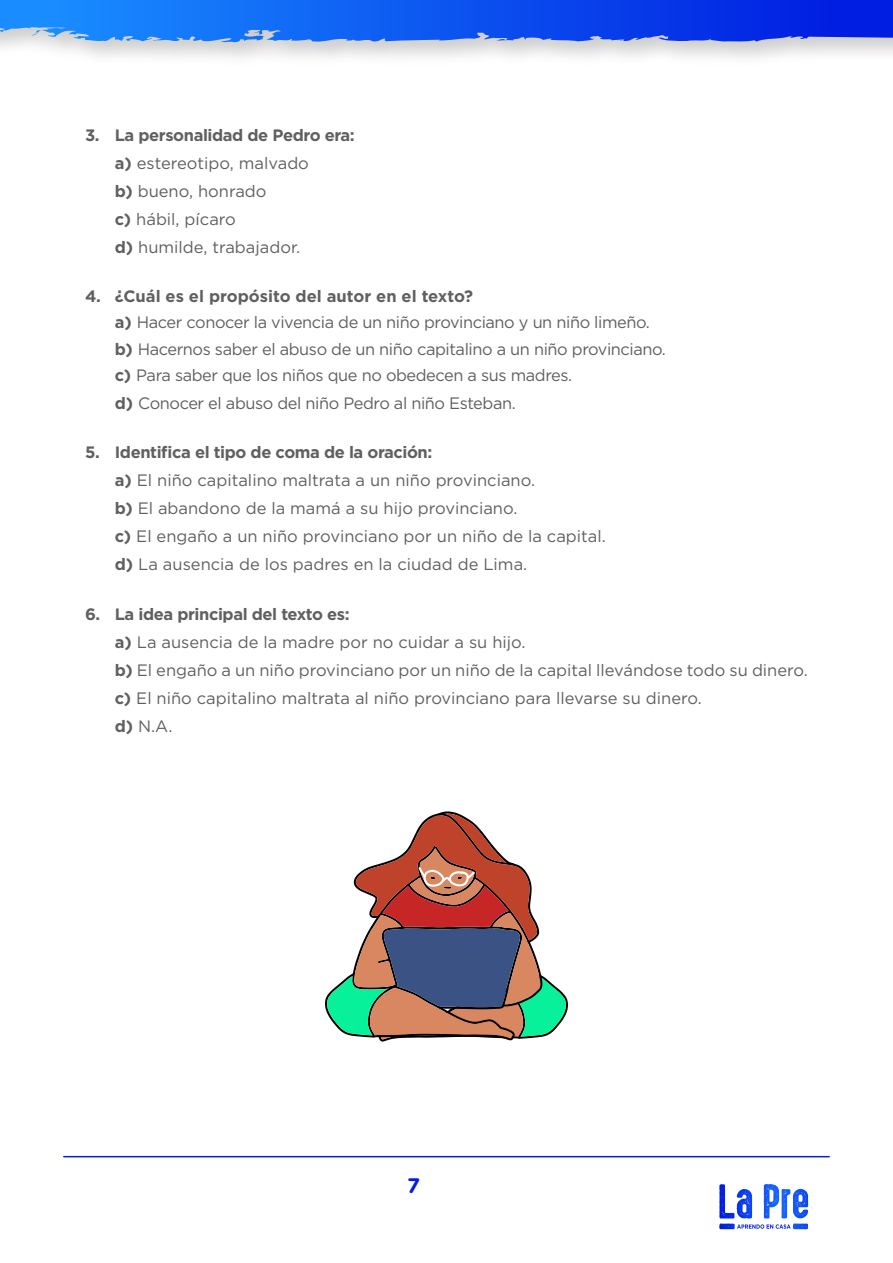
<style>
.page{position:relative;width:893px;height:1263px;background:#fff}
.page>*{position:absolute;margin:0;border:0;box-sizing:border-box;transform-origin:0 0}
.t1{font:700 21px "Gotham Rounded";color:#001ee1}
.t2{font:16.5px/28px "Gotham";color:#606060}
.t3{font:16.5px/26.2px "Gotham";letter-spacing:-.025em;color:#606060}
.s1{font-weight:700}
</style>
<div class="page">
<img style="left:0;top:0;width:893px;height:58px">
<svg style="left:0;top:0;width:373px;height:43px;background:#2d84f4"></svg>
<hr style="left:64px;top:1156px;width:765px;height:1px;background:#001ee1">
<svg style="left:737px;top:1224px;width:54px;height:5px"></svg>
<svg style="left:764px;top:1184px;width:15px;height:34px"></svg>
<svg style="left:325px;top:811px;width:243px;height:230px"></svg>
<p class="t2" style="left:115px;top:121px;width:241px;text-indent:-30px"><span class="s1">3. La personalidad de Pedro era: a)</span> estereotipo, malvado<br><span class="s1">b)</span> bueno, honrado<br><span class="s1">c)</span> hábil, pícaro<br><span class="s1">d)</span> humilde, trabajador.</p>
<p class="t3" style="left:115px;top:283px;width:553px;text-indent:-30px"><span class="s1">4. ¿Cuál es el propósito del autor en el texto?<br>a)</span> Hacer conocer la vivencia de un niño provinciano y un niño limeño. <span class="s1">b)</span> Hacernos saber el abuso de un niño capitalino a un niño provinciano. <span class="s1">c)</span> Para saber que los niños que no obedecen a sus madres.</p>
<p class="t3" style="left:115px;top:389px;width:402px"><span class="s1">d)</span> Conocer el abuso del niño Pedro al niño Esteban.</p>
<p class="t2" style="left:115px;top:438px;width:492px;text-indent:-30px"><span class="s1">5. Identifica el tipo de coma de la oración:<br>a)</span> El niño capitalino maltrata a un niño provinciano.<br><span class="s1">b)</span> El abandono de la mamá a su hijo provinciano.<br><span class="s1">c)</span> El engaño a un niño provinciano por un niño de la capital. <span class="s1">d)</span> La ausencia de los padres en la ciudad de Lima.</p>
<p class="t2" style="left:115px;top:600px;width:695px;text-indent:-30px"><span class="s1">6. La idea principal del texto es:<br>a)</span> La ausencia de la madre por no cuidar a su hijo.<br><span class="s1">b)</span> El engaño a un niño provinciano por un niño de la capital llevándose todo su dinero. <span class="s1">c)</span> El niño capitalino maltrata al niño provinciano para llevarse su dinero.<br><span class="s1">d)</span> N.A.</p>
<p class="t1" style="left:407px;top:1170px;width:14px">7</p>
</div>
